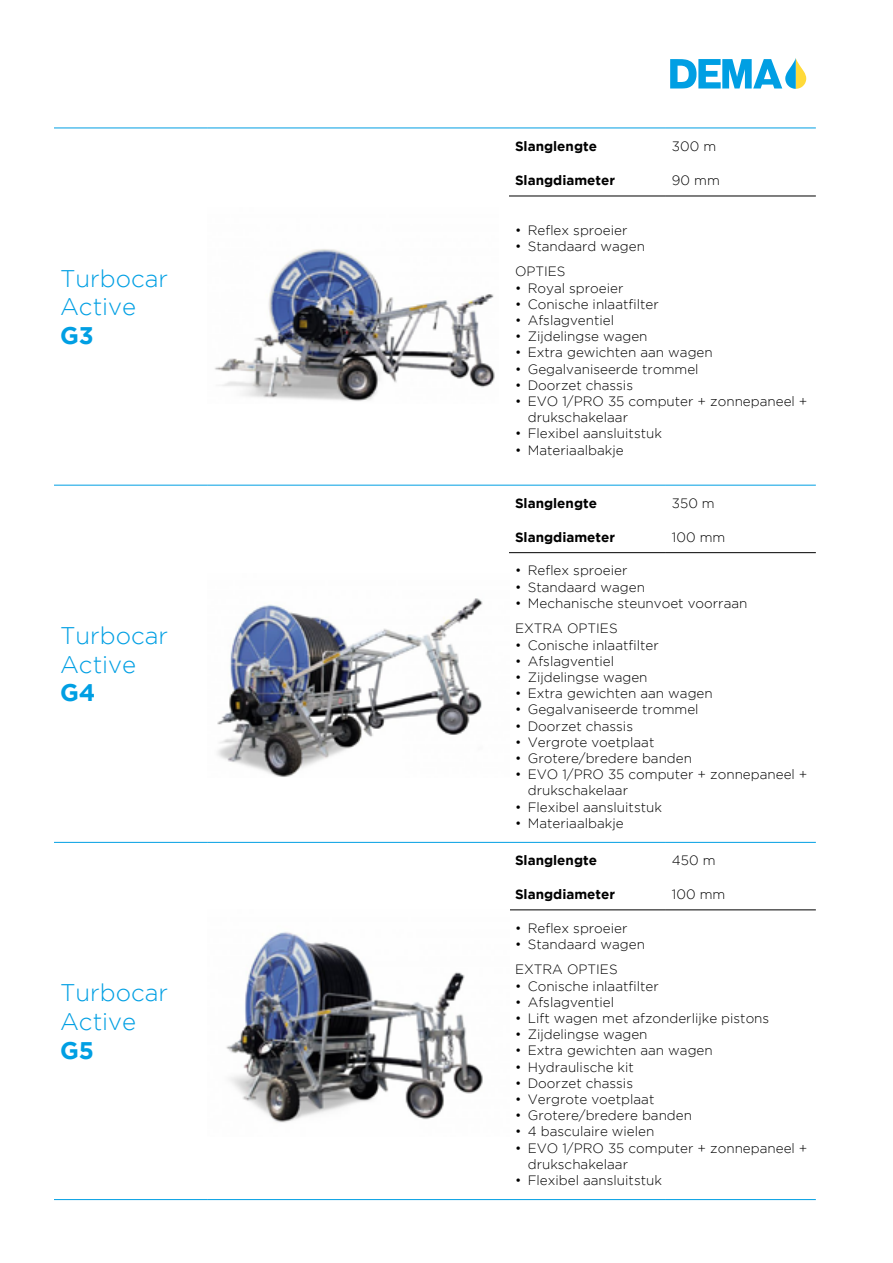
<style>
.page{position:relative;width:893px;height:1263px;background:#fff}
.page>*{position:absolute;margin:0;border:0;box-sizing:border-box;transform-origin:0 0}
.t1{font:300 24px/28.8px "Gotham";color:#009fe3}
.t2{font:700 24px "Gotham";color:#009fe3}
.t3{font:300 13.5px/25.5px "Gotham";color:#000}
.t4{font:700 13.5px "Gotham";color:#000}
</style>
<div class="page">
<hr style="left:54px;top:128px;width:153px;height:1px;background:#009fe3">
<hr style="left:207px;top:128px;width:302px;height:1px;background:#009fe3">
<hr style="left:54px;top:485px;width:153px;height:1px;background:#009fe3">
<hr style="left:207px;top:485px;width:302px;height:1px;background:#009fe3">
<hr style="left:54px;top:842px;width:153px;height:1px;background:#009fe3">
<hr style="left:207px;top:842px;width:302px;height:1px;background:#009fe3">
<hr style="left:54px;top:1199px;width:153px;height:1px;background:#009fe3">
<hr style="left:207px;top:1199px;width:302px;height:1px;background:#009fe3">
<hr style="left:509px;top:128px;width:157px;height:1px;background:#009fe3">
<hr style="left:666px;top:128px;width:150px;height:1px;background:#009fe3">
<hr style="left:509px;top:485px;width:157px;height:1px;background:#009fe3">
<hr style="left:666px;top:485px;width:150px;height:1px;background:#009fe3">
<hr style="left:509px;top:842px;width:157px;height:1px;background:#009fe3">
<hr style="left:666px;top:842px;width:150px;height:1px;background:#009fe3">
<hr style="left:509px;top:1199px;width:157px;height:1px;background:#009fe3">
<hr style="left:666px;top:1199px;width:150px;height:1px;background:#009fe3">
<hr style="left:509px;top:196px;width:157px;height:1px;background:#000">
<hr style="left:666px;top:196px;width:150px;height:1px;background:#000">
<hr style="left:509px;top:552px;width:157px;height:1px;background:#000">
<hr style="left:666px;top:552px;width:150px;height:1px;background:#000">
<hr style="left:509px;top:910px;width:157px;height:1px;background:#000">
<hr style="left:666px;top:910px;width:150px;height:1px;background:#000">
<img style="left:214px;top:249px;width:281px;height:152px">
<img style="left:217px;top:598px;width:266px;height:179px">
<img style="left:226px;top:932px;width:257px;height:191px">
<svg style="left:670px;top:58px;width:136px;height:31px"></svg>
<h1 class="t1" style="left:60px;top:263px;width:110px">Turbocar<br>Active</h1>
<h1 class="t2" style="left:60px;top:322px;width:35px">G3</h1>
<h1 class="t1" style="left:60px;top:620px;width:110px">Turbocar<br>Active</h1>
<h1 class="t2" style="left:60px;top:679px;width:37px">G4</h1>
<h1 class="t1" style="left:60px;top:978px;width:110px">Turbocar<br>Active</h1>
<h1 class="t2" style="left:60px;top:1036px;width:35px">G5</h1>
<p class="t4" style="left:515px;top:139px;width:83px">Slanglengte</p>
<p class="t3" style="left:672px;top:133px;width:46px">300 m</p>
<p class="t4" style="left:515px;top:173px;width:102px">Slangdiameter</p>
<p class="t3" style="left:672px;top:167px;width:49px">90 mm</p>
<p class="t3" style="left:515px;top:217px;width:114px">• Reflex sproeier</p>
<p class="t3" style="left:515px;top:233px;width:132px">• Standaard wagen<br>OPTIES</p>
<p class="t3" style="left:515px;top:275px;width:110px">• Royal sproeier</p>
<p class="t3" style="left:515px;top:291px;width:145px">• Conische inlaatfilter</p>
<p class="t3" style="left:515px;top:307px;width:101px">• Afslagventiel</p>
<p class="t3" style="left:515px;top:323px;width:134px">• Zijdelingse wagen</p>
<p class="t3" style="left:515px;top:340px;width:199px">• Extra gewichten aan wagen</p>
<p class="t3" style="left:515px;top:356px;width:185px">• Gegalvaniseerde trommel</p>
<p class="t3" style="left:515px;top:372px;width:120px">• Doorzet chassis</p>
<p class="t3" style="left:528px;top:393px;width:281px;line-height:16.2px;text-indent:-13px">• EVO 1/PRO 35 computer + zonnepaneel + drukschakelaar</p>
<p class="t3" style="left:515px;top:421px;width:148px">• Flexibel aansluitstuk</p>
<p class="t3" style="left:515px;top:437px;width:110px">• Materiaalbakje</p>
<p class="t4" style="left:515px;top:496px;width:83px">Slanglengte</p>
<p class="t3" style="left:672px;top:490px;width:44px">350 m</p>
<p class="t4" style="left:515px;top:529px;width:102px">Slangdiameter</p>
<p class="t3" style="left:672px;top:524px;width:55px">100 mm</p>
<p class="t3" style="left:515px;top:558px;width:114px">• Reflex sproeier</p>
<p class="t3" style="left:515px;top:574px;width:132px">• Standaard wagen</p>
<p class="t3" style="left:515px;top:590px;width:234px">• Mechanische steunvoet voorraan<br>EXTRA OPTIES</p>
<p class="t3" style="left:515px;top:632px;width:145px">• Conische inlaatfilter</p>
<p class="t3" style="left:515px;top:648px;width:101px">• Afslagventiel</p>
<p class="t3" style="left:515px;top:664px;width:134px">• Zijdelingse wagen</p>
<p class="t3" style="left:515px;top:680px;width:199px">• Extra gewichten aan wagen</p>
<p class="t3" style="left:515px;top:697px;width:185px">• Gegalvaniseerde trommel</p>
<p class="t3" style="left:515px;top:713px;width:120px">• Doorzet chassis</p>
<p class="t3" style="left:515px;top:729px;width:141px">• Vergrote voetplaat</p>
<p class="t3" style="left:515px;top:745px;width:179px">• Grotere/bredere banden</p>
<p class="t3" style="left:528px;top:766px;width:281px;line-height:16.2px;text-indent:-13px">• EVO 1/PRO 35 computer + zonnepaneel + drukschakelaar</p>
<p class="t3" style="left:515px;top:794px;width:148px">• Flexibel aansluitstuk</p>
<p class="t3" style="left:515px;top:810px;width:110px">• Materiaalbakje</p>
<p class="t4" style="left:515px;top:853px;width:83px">Slanglengte</p>
<p class="t3" style="left:672px;top:848px;width:45px">450 m</p>
<p class="t4" style="left:515px;top:886px;width:102px">Slangdiameter</p>
<p class="t3" style="left:672px;top:881px;width:55px">100 mm</p>
<p class="t3" style="left:515px;top:915px;width:114px">• Reflex sproeier</p>
<p class="t3" style="left:515px;top:931px;width:132px">• Standaard wagen<br>EXTRA OPTIES</p>
<p class="t3" style="left:515px;top:973px;width:145px">• Conische inlaatfilter</p>
<p class="t3" style="left:515px;top:989px;width:101px">• Afslagventiel</p>
<p class="t3" style="left:515px;top:1005px;width:256px">• Lift wagen met afzonderlijke pistons</p>
<p class="t3" style="left:515px;top:1021px;width:134px">• Zijdelingse wagen</p>
<p class="t3" style="left:515px;top:1038px;width:199px">• Extra gewichten aan wagen</p>
<p class="t3" style="left:515px;top:1054px;width:120px">• Hydraulische kit</p>
<p class="t3" style="left:515px;top:1070px;width:120px">• Doorzet chassis</p>
<p class="t3" style="left:515px;top:1086px;width:141px">• Vergrote voetplaat</p>
<p class="t3" style="left:515px;top:1102px;width:179px">• Grotere/bredere banden</p>
<p class="t3" style="left:515px;top:1119px;width:141px">• 4 basculaire wielen</p>
<p class="t3" style="left:528px;top:1139px;width:281px;line-height:16.2px;text-indent:-13px">• EVO 1/PRO 35 computer + zonnepaneel + drukschakelaar</p>
<p class="t3" style="left:515px;top:1167px;width:148px">• Flexibel aansluitstuk</p>
</div>
